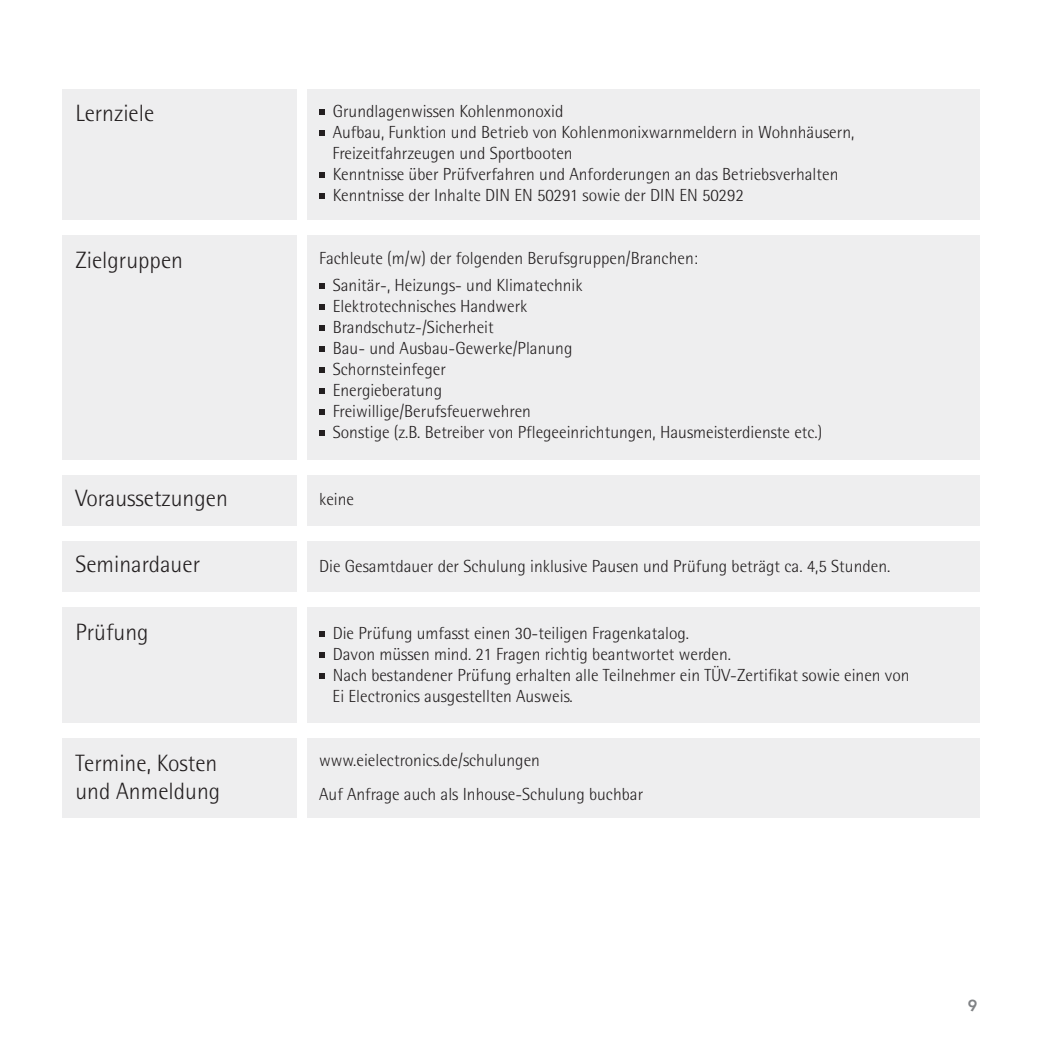
<style>
.page{position:relative;width:1042px;height:1042px;background:#fff}
.page>*{position:absolute;margin:0;border:0;box-sizing:border-box;transform-origin:0 0}
.t1{font:300 23.62px/28.3px "Rotis Semi Sans";color:#231f20}
.t2{font:17.85px "Insignia LT Std";color:#808285}
.t3{font:300 17.5px/21px "Rotis Semi Sans";color:#231f20}
.s1{font-family:"Koz Min Pr 6 N";font-weight:500}
</style>
<div class="page">
<div style="left:62px;top:89px;width:235px;height:131px;background:#eeeeef"></div>
<div style="left:307px;top:89px;width:673px;height:131px;background:#eeeeef"></div>
<div style="left:62px;top:235px;width:235px;height:225px;background:#eeeeef"></div>
<div style="left:307px;top:235px;width:673px;height:225px;background:#eeeeef"></div>
<div style="left:62px;top:475px;width:235px;height:51px;background:#eeeeef"></div>
<div style="left:307px;top:475px;width:673px;height:51px;background:#eeeeef"></div>
<div style="left:62px;top:541px;width:235px;height:51px;background:#eeeeef"></div>
<div style="left:307px;top:541px;width:673px;height:51px;background:#eeeeef"></div>
<div style="left:62px;top:608px;width:235px;height:115px;background:#eeeeef"></div>
<div style="left:307px;top:608px;width:673px;height:115px;background:#eeeeef"></div>
<div style="left:62px;top:738px;width:235px;height:80px;background:#eeeeef"></div>
<div style="left:307px;top:738px;width:673px;height:80px;background:#eeeeef"></div>
<svg style="left:319px;top:109px;width:5px;height:5px"></svg>
<svg style="left:319px;top:130px;width:5px;height:5px"></svg>
<svg style="left:319px;top:172px;width:5px;height:5px"></svg>
<svg style="left:319px;top:193px;width:5px;height:5px"></svg>
<svg style="left:319px;top:283px;width:5px;height:6px"></svg>
<svg style="left:319px;top:304px;width:5px;height:6px"></svg>
<svg style="left:319px;top:325px;width:5px;height:6px"></svg>
<svg style="left:319px;top:346px;width:5px;height:6px"></svg>
<svg style="left:319px;top:367px;width:5px;height:6px"></svg>
<svg style="left:319px;top:388px;width:5px;height:6px"></svg>
<svg style="left:319px;top:409px;width:5px;height:6px"></svg>
<svg style="left:319px;top:430px;width:5px;height:6px"></svg>
<svg style="left:319px;top:631px;width:5px;height:5px"></svg>
<svg style="left:319px;top:652px;width:5px;height:5px"></svg>
<svg style="left:319px;top:673px;width:5px;height:5px"></svg>
<h1 class="t1" style="left:75px;top:101px;width:80px">Lernziele</h1>
<h1 class="t1" style="left:75px;top:249px;width:109px">Zielgruppen</h1>
<p class="t3" style="left:332px;top:102px;width:523px">Grundlagenwissen Kohlenmonoxid<br>Aufbau, Funktion und Betrieb von Kohlenmonixwarnmeldern in Wohnhäusern, Freizeitfahrzeugen und Sportbooten<br>Kenntnisse u<span class="s1">̈</span>ber Pru<span class="s1">̈</span>fverfahren und Anforderungen an das Betriebsverhalten Kenntnisse der Inhalte DIN EN 50291 sowie der DIN EN 50292</p>
<p class="t3" style="left:333px;top:246px;width:367px;line-height:27.5px;text-indent:-14px">Fachleute (m/w) der folgenden Berufsgruppen/Branchen:<br>Sanitär-, Heizungs- und Klimatechnik</p>
<p class="t3" style="left:333px;top:297px;width:491px">Elektrotechnisches Handwerk<br>Brandschutz-/Sicherheit<br>Bau- und Ausbau-Gewerke/Planung<br>Schornsteinfeger<br>Energieberatung<br>Freiwillige/Berufsfeuerwehren<br>Sonstige (z.B. Betreiber von Pflegeeinrichtungen, Hausmeisterdienste etc.)</p>
<h1 class="t1" style="left:75px;top:486px;width:154px">Voraussetzungen</h1>
<p class="t3" style="left:319px;top:490px;width:36px">keine</p>
<h1 class="t1" style="left:75px;top:552px;width:126px">Seminardauer</h1>
<p class="t3" style="left:319px;top:557px;width:573px">Die Gesamtdauer der Schulung inklusive Pausen und Prüfung beträgt ca. 4,5 Stunden.</p>
<h1 class="t1" style="left:75px;top:620px;width:75px">Prüfung</h1>
<h1 class="t1" style="left:75px;top:751px;width:146px">Termine, Kosten und Anmeldung</h1>
<p class="t3" style="left:332px;top:624px;width:578px">Die Pru<span class="s1">̈</span>fung umfasst einen 30-teiligen Fragenkatalog.<br>Davon mu<span class="s1">̈</span>ssen mind. 21 Fragen richtig beantwortet werden.<br>Nach bestandener Pru<span class="s1">̈</span>fung erhalten alle Teilnehmer ein TÜV-Zertifikat sowie einen von Ei Electronics ausgestellten Ausweis.</p>
<p class="t3" style="left:319px;top:745px;width:325px;line-height:33.4px">www.eielectronics.de/schulungen<br>Auf Anfrage auch als Inhouse-Schulung buchbar</p>
<p class="t2" style="left:968px;top:1000px;width:11px">9</p>
</div>
